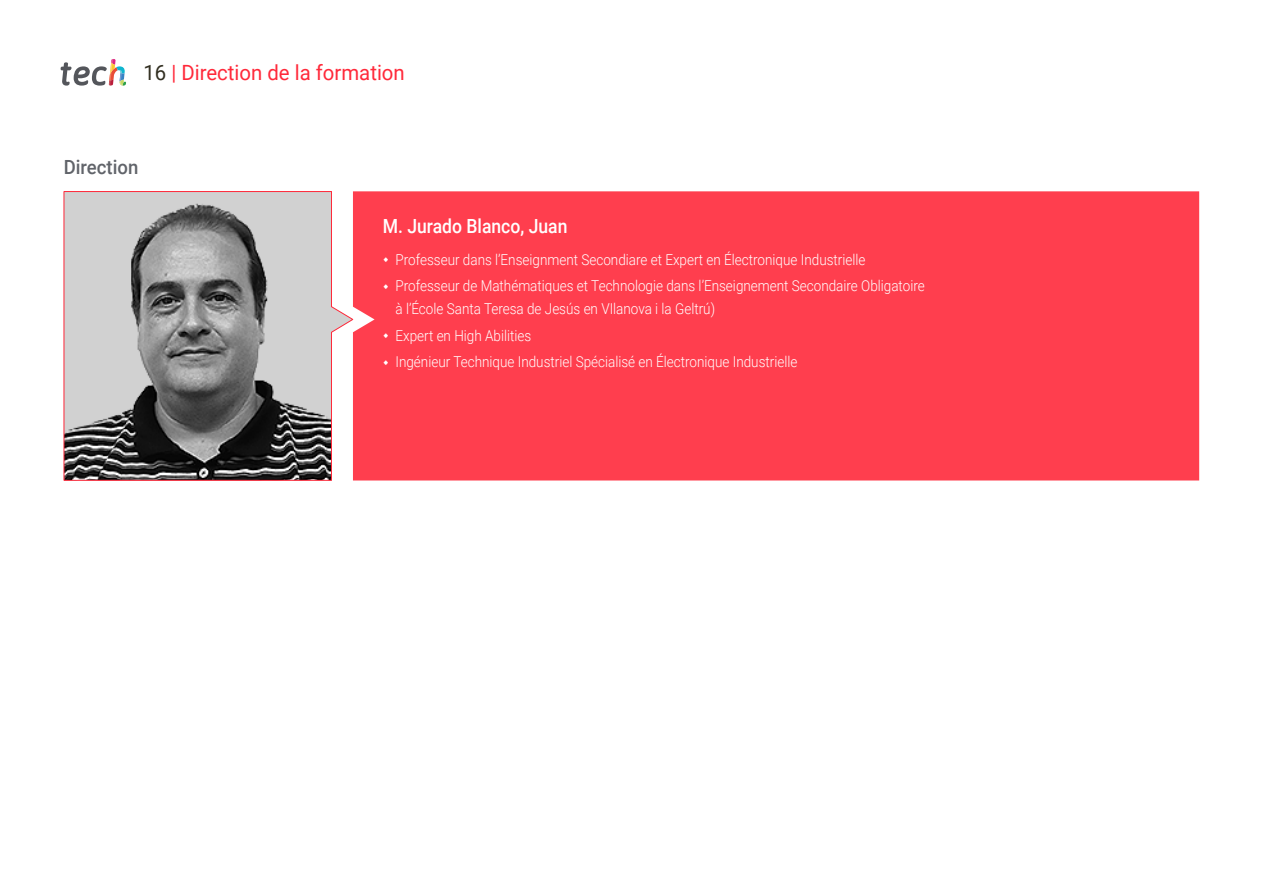
<style>
.page{position:relative;width:1263px;height:893px;background:#fff}
.page>*{position:absolute;margin:0;border:0;box-sizing:border-box;transform-origin:0 0}
.t1{font:21px "Roboto";color:#ff293a}
.t2{font:500 19.5px "Roboto";color:#fff;scale:.9 1}
.t3{font:500 19.5px "Roboto";color:#61646a;scale:.95 1}
.t4{font:300 15px/26.7px "Roboto";color:#fff;scale:.9 1}
.s1{color:#312e20}
</style>
<div class="page">
<svg style="left:61px;top:59px;width:65px;height:27px"></svg>
<div style="left:353px;top:191px;width:846px;height:289px;background:#ff3e4e"></div>
<svg style="left:64px;top:191px;width:289px;height:290px;background:#9d9a9a"></svg>
<svg style="left:384px;top:257px;width:4px;height:5px"></svg>
<svg style="left:384px;top:284px;width:4px;height:5px"></svg>
<svg style="left:384px;top:333px;width:4px;height:5px"></svg>
<svg style="left:384px;top:360px;width:4px;height:5px"></svg>
<h1 class="t1" style="left:144px;top:57px;width:263px"><span class="s1">16</span> | Direction de la formation</h1>
<h2 class="t3" style="left:64px;top:154px;width:80px">Direction</h2>
<h2 class="t2" style="left:383px;top:212px;width:207px">M. Jurado Blanco, Juan</h2>
<p class="t4" style="left:395px;top:245px;width:590px">Professeur dans l’Enseignment Secondiare et Expert en Électronique Industrielle<br>Professeur de Mathématiques et Technologie dans l’Enseignement Secondaire Obligatoire</p>
<p class="t4" style="left:395px;top:294px;width:448px">à l’École Santa Teresa de Jesús en VIlanova i la Geltrú)<br>Expert en High Abilities<br>Ingénieur Technique Industriel Spécialisé en Électronique Industrielle</p>
</div>
